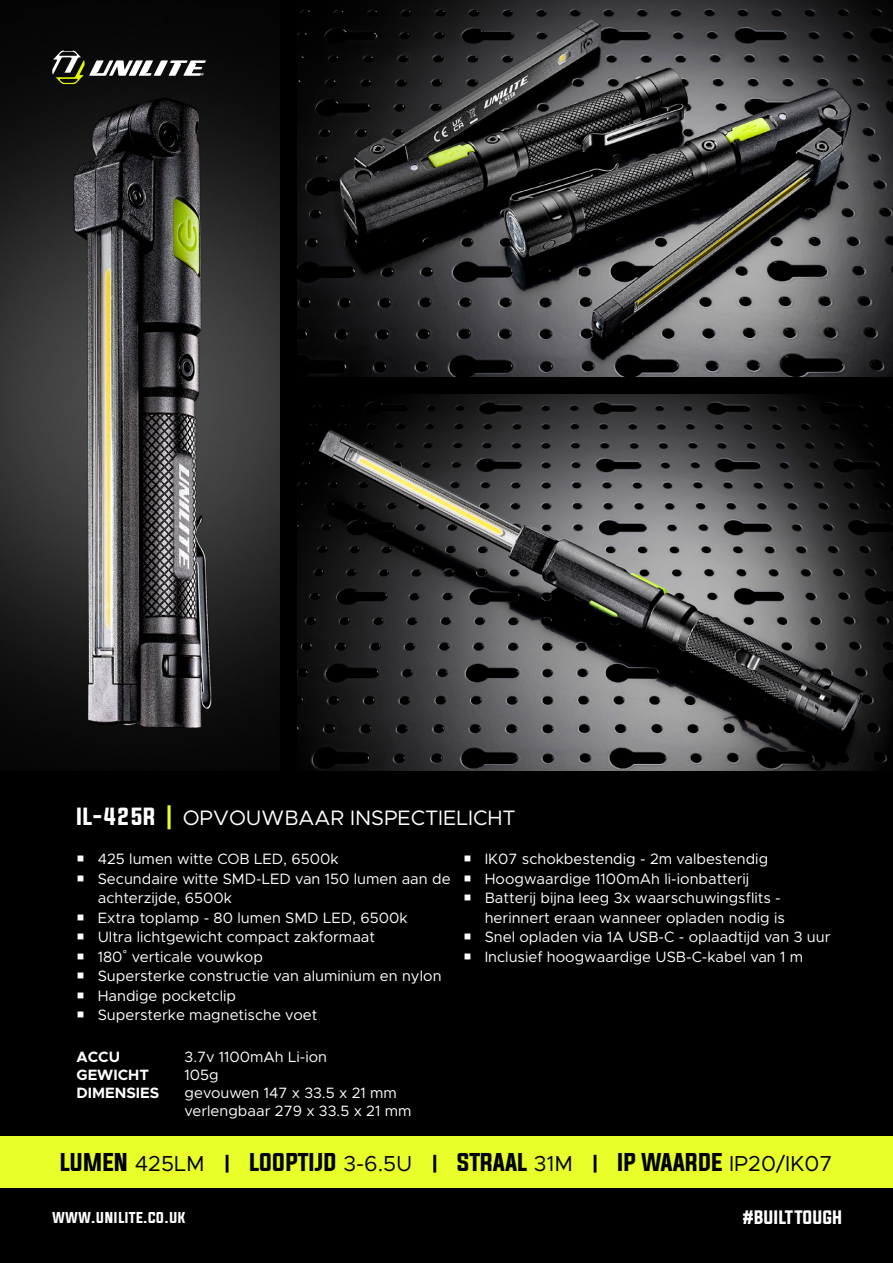
<style>
.page{position:relative;width:893px;height:1263px;background:#000}
.page>*{position:absolute;margin:0;border:0;box-sizing:border-box;transform-origin:0 0}
.t1{font:21.75px "Evogria";color:#000}
.t2{font:21px "Metropolis";color:#fff}
.t3{font:16.5px "Evogria";color:#fff}
.t4{font:15px/19.5px "Metropolis";color:#fff}
.t5{font:700 15px "Metropolis";color:#fff}
.t6{font:14.1px "Evogria";color:#fff}
.s1{font-family:"Evogria"}
.s2{font-family:"Evogria";color:#e9ff29}
.s3{font-family:"Metropolis"}
.s4{font-family:"Metropolis";font-weight:900}
</style>
<div class="page">
<img style="left:0;top:49px;width:279px;height:701px">
<img style="left:298px;top:0;width:595px;height:376px">
<img style="left:298px;top:394px;width:595px;height:377px">
<div style="left:0;top:1136px;width:893px;height:51px;background:#e9ff29"></div>
<svg style="left:52px;top:51px;width:154px;height:33px"></svg>
<h2 class="t2" style="left:77px;top:804px;width:441px"><span class="s1">IL-425R</span> <span class="s2">|</span> OPVOUWBAAR INSPECTIELICHT</h2>
<p class="t4" style="left:98px;top:849px;width:354px">425 lumen witte COB LED, 6500k<br>Secundaire witte SMD-LED van 150 lumen aan de achterzijde, 6500k<br>Extra toplamp - 80 lumen SMD LED, 6500k<br>Ultra lichtgewicht compact zakformaat<br>180˚ verticale vouwkop<br>Supersterke constructie van aluminium en nylon<br>Handige pocketclip<br>Supersterke magnetische voet</p>
<p class="t4" style="left:485px;top:849px;width:347px">IK07 schokbestendig - 2m valbestendig Hoogwaardige 1100mAh li-ionbatterij<br>Batterij bijna leeg 3x waarschuwingsflits - herinnert eraan wanneer opladen nodig is<br>Snel opladen via 1A USB-C - oplaadtijd van 3 uur Inclusief hoogwaardige USB-C-kabel van 1 m</p>
<p class="t5" style="left:77px;top:1047px;width:45px">ACCU</p>
<p class="t4" style="left:185px;top:1047px;width:144px">3.7v 1100mAh Li-ion</p>
<p class="t5" style="left:77px;top:1065px;width:74px">GEWICHT</p>
<p class="t4" style="left:185px;top:1065px;width:36px">105g</p>
<p class="t5" style="left:77px;top:1083px;width:84px">DIMENSIES</p>
<p class="t4" style="left:185px;top:1084px;width:229px;line-height:18px">gevouwen 147 x 33.5 x 21 mm verlengbaar 279 x 33.5 x 21 mm</p>
<h1 class="t1" style="left:60px;top:1146px;width:774px">LUMEN <span class="s3">425LM</span> <span class="s4">|</span> LOOPTIJD <span class="s3">3-6.5U</span> <span class="s4">|</span> STRAAL <span class="s3">31M</span> <span class="s4">|</span> IP WAARDE <span class="s3">IP20/IK07</span></h1>
<p class="t6" style="left:52px;top:1207px;width:135px">WWW.UNILITE.CO.UK</p>
<p class="t3" style="left:743px;top:1206px;width:101px">#BUILT TOUGH</p>
</div>
